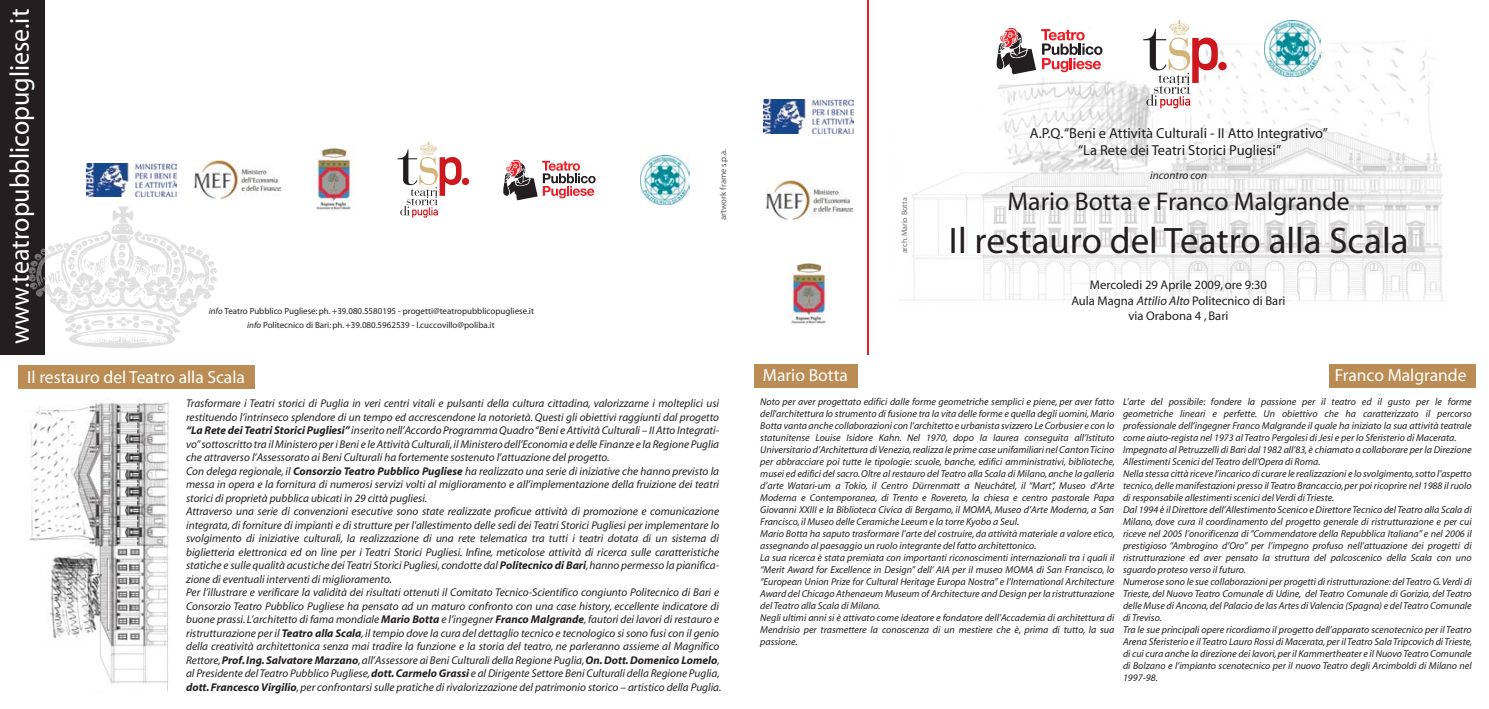
<style>
.page{position:relative;width:1489px;height:709px;background:#fff}
.page>*{position:absolute;margin:0;border:0;box-sizing:border-box;transform-origin:0 0}
.t1{font:36.88px "Myriad";color:#231f20}
.t2{font:27.12px "Myriad";color:#fff;scale:.96 1}
.t3{font:25.75px "Myriad";color:#231f20}
.t4{font:17.5px "Myriad";color:#fff}
.t5{font:14.5px/17.4px "Myriad";color:#231f20;text-align:center}
.t6{font:12.62px/15.1px "Myriad";color:#231f20;text-align:center}
.t7{font:italic 11.25px/13.5px "Myriad";color:#231f20}
.t8{font:italic 10px/12px "Myriad";color:#231f20}
.t9{font:9px/13.9px "Myriad";color:#231f20;text-align:center}
.t10{font:8.75px "Myriad";color:#58595b}
.t11{font:8px "Myriad";color:#6d6f71}
.s1{font-style:italic}
.s2{font-weight:700}
</style>
<div class="page">
<div style="left:18px;top:365px;width:237px;height:24px;background:#bb8d55"></div>
<img style="left:29px;top:401px;width:140px;height:291px">
<div style="left:1328px;top:364px;width:147px;height:24px;background:#bb8d55"></div>
<div style="left:754px;top:364px;width:104px;height:24px;background:#bb8d55"></div>
<img style="left:899px;top:37px;width:544px;height:265px">
<div style="left:1218px;top:62px;width:8px;height:8px;background:#ce181f;border-radius:50%"></div>
<svg style="left:1143px;top:20px;width:74px;height:88px"></svg>
<svg style="left:994px;top:28px;width:108px;height:46px"></svg>
<img style="left:1264px;top:20px;width:56px;height:56px">
<div style="left:0;top:0;width:45px;height:354px;background:#231f20"></div>
<img style="left:763px;top:100px;width:90px;height:33px">
<img style="left:765px;top:181px;width:87px;height:39px">
<img style="left:788px;top:263px;width:40px;height:61px">
<svg style="left:29px;top:206px;width:188px;height:142px"></svg>
<div style="left:462px;top:178px;width:7px;height:7px;background:#ce181f;border-radius:50%"></div>
<svg style="left:397px;top:142px;width:64px;height:76px"></svg>
<svg style="left:503px;top:159px;width:92px;height:41px"></svg>
<img style="left:640px;top:155px;width:49px;height:49px">
<img style="left:87px;top:163px;width:90px;height:33px">
<img style="left:193px;top:160px;width:87px;height:39px">
<img style="left:314px;top:148px;width:39px;height:62px">
<hr style="left:866px;top:0;width:2px;height:354px;background:#ed1c24">
<h2 class="t2" style="left:6px;top:344px;width:351px;rotate:-90deg">www.teatropubblicopugliese.it</h2>
<p class="t9" style="left:209px;top:304px;width:327px"><span class="s1">info</span> Teatro Pubblico Pugliese: ph. +39.080.5580195 - progetti@teatropubblicopugliese.it <span class="s1">info</span> Politecnico di Bari: ph. +39.080.5962539 - l.cuccovillo@poliba.it</p>
<p class="t10" style="left:718px;top:220px;width:73px;rotate:-90deg">artwork frame s.p.a.</p>
<p class="t11" style="left:900px;top:253px;width:57px;rotate:-90deg">arch. Mario Botta</p>
<h3 class="t5" style="left:1029px;top:125px;width:299px">A.P.Q.“Beni e Attività Culturali - II Atto Integrativo” “La Rete dei Teatri Storici Pugliesi”</h3>
<p class="t7" style="left:1150px;top:169px;width:58px">incontro con</p>
<h3 class="t3" style="left:1007px;top:188px;width:344px">Mario Botta e Franco Malgrande</h3>
<h1 class="t1" style="left:948px;top:222px;width:461px">Il restauro del Teatro alla Scala</h1>
<p class="t6" style="left:1071px;top:278px;width:216px">Mercoledi 29 Aprile 2009, ore 9:30<br>Aula Magna <span class="s1">Attilio Alto</span> Politecnico di Bari via Orabona 4 , Bari</p>
<h3 class="t4" style="left:27px;top:368px;width:219px">Il restauro del Teatro alla Scala</h3>
<h3 class="t4" style="left:762px;top:366px;width:87px">Mario Botta</h3>
<h3 class="t4" style="left:1334px;top:366px;width:133px">Franco Malgrande</h3>
<p class="t7" style="left:186px;top:397px;width:537px">Trasformare i Teatri storici di Puglia in veri centri vitali e pulsanti della cultura cittadina, valorizzarne i molteplici usi restituendo l’intrinseco splendore di un tempo ed accrescendone la notorietà. Questi gli obiettivi raggiunti dal progetto <span class="s2">“La Rete dei Teatri Storici Pugliesi”</span> inserito nell’Accordo Programma Quadro “Beni e Attività Culturali – II Atto Integrati&shy;vo” sottoscritto tra il Ministero per i Beni e le Attività Culturali, il Ministero dell’Economia e delle Finanze e la Regione Puglia che attraverso l’Assessorato ai Beni Culturali ha fortemente sostenuto l’attuazione del progetto.<br>Con delega regionale, il <span class="s2">Consorzio Teatro Pubblico Pugliese</span> ha realizzato una serie di iniziative che hanno previsto la messa in opera e la fornitura di numerosi servizi volti al miglioramento e all’implementazione della fruizione dei teatri storici di proprietà pubblica ubicati in 29 città pugliesi.<br>Attraverso una serie di convenzioni esecutive sono state realizzate proficue attività di promozione e comunicazione integrata, di forniture di impianti e di strutture per l'allestimento delle sedi dei Teatri Storici Pugliesi per implementare lo svolgimento di iniziative culturali, la realizzazione di una rete telematica tra tutti i teatri dotata di un sistema di biglietteria elettronica ed on line per i Teatri Storici Pugliesi. Infine, meticolose attività di ricerca sulle caratteristiche statiche e sulle qualità acustiche dei Teatri Storici Pugliesi, condotte dal <span class="s2">Politecnico di Bari</span>, hanno permesso la pianifica&shy;zione di eventuali interventi di miglioramento.<br>Per l’illustrare e verificare la validità dei risultati ottenuti il Comitato Tecnico-Scientifico congiunto Politecnico di Bari e Consorzio Teatro Pubblico Pugliese ha pensato ad un maturo confronto con una case history, eccellente indicatore di buone prassi. L’architetto di fama mondiale <span class="s2">Mario Botta</span> e l’ingegner <span class="s2">Franco Malgrande</span>, fautori dei lavori di restauro e ristrutturazione per il <span class="s2">Teatro alla Scala</span>, il tempio dove la cura del dettaglio tecnico e tecnologico si sono fusi con il genio della creatività architettonica senza mai tradire la funzione e la storia del teatro, ne parleranno assieme al Magnifico Rettore, <span class="s2">Prof. Ing. Salvatore Marzano</span>, all’Assessore ai Beni Culturali della Regione Puglia, <span class="s2">On. Dott. Domenico Lomelo</span>, al Presidente del Teatro Pubblico Pugliese, <span class="s2">dott. Carmelo Grassi</span> e al Dirigente Settore Beni Culturali della Regione Puglia, <span class="s2">dott. Francesco Virgilio</span>, per confrontarsi sulle pratiche di rivalorizzazione del patrimonio storico – artistico della Puglia.</p>
<p class="t8" style="left:760px;top:396px;width:356px">Noto per aver progettato edifici dalle forme geometriche semplici e piene, per aver fatto dell'architettura lo strumento di fusione tra la vita delle forme e quella degli uomini, Mario Botta vanta anche collaborazioni con l’architetto e urbanista svizzero Le Corbusier e con lo statunitense Louise Isidore Kahn. Nel 1970, dopo la laurea conseguita all’Istituto Universitario d’Architettura di Venezia, realizza le prime case unifamiliari nel Canton Ticino per abbracciare poi tutte le tipologie: scuole, banche, edifici amministrativi, biblioteche, musei ed edifici del sacro. Oltre al restauro del Teatro alla Scala di Milano, anche la galleria d’arte Watari-um a Tokio, il Centro Dürrenmatt a Neuchâtel, il “Mart”, Museo d’Arte Moderna e Contemporanea, di Trento e Rovereto, la chiesa e centro pastorale Papa Giovanni XXIII e la Biblioteca Civica di Bergamo, il MOMA, Museo d’Arte Moderna, a San Francisco, il Museo delle Ceramiche Leeum e la torre Kyobo a Seul.<br>Mario Botta ha saputo trasformare l’arte del costruire, da attività materiale a valore etico, assegnando al paesaggio un ruolo integrante del fatto architettonico.<br>La sua ricerca è stata premiata con importanti riconoscimenti internazionali tra i quali il “Merit Award for Excellence in Design” dell’ AIA per il museo MOMA di San Francisco, lo “European Union Prize for Cultural Heritage Europa Nostra” e l’International Architecture Award del Chicago Athenaeum Museum of Architecture and Design per la ristrutturazione del Teatro alla Scala di Milano.<br>Negli ultimi anni si è attivato come ideatore e fondatore dell’Accademia di architettura di Mendrisio per trasmettere la conoscenza di un mestiere che è, prima di tutto, la sua passione.</p>
<p class="t8" style="left:1122px;top:396px;width:351px">L’arte del possibile: fondere la passione per il teatro ed il gusto per le forme geometriche lineari e perfette. Un obiettivo che ha caratterizzato il percorso professionale dell’ingegner Franco Malgrande il quale ha iniziato la sua attività teatrale come aiuto-regista nel 1973 al Teatro Pergolesi di Jesi e per lo Sferisterio di Macerata.<br>Impegnato al Petruzzelli di Bari dal 1982 all’83, è chiamato a collaborare per la Direzione Allestimenti Scenici del Teatro dell’Opera di Roma.<br>Nella stessa città riceve l’incarico di curare le realizzazioni e lo svolgimento, sotto l’aspetto tecnico, delle manifestazioni presso il Teatro Brancaccio, per poi ricoprire nel 1988 il ruolo di responsabile allestimenti scenici del Verdi di Trieste.<br>Dal 1994 è il Direttore dell’Allestimento Scenico e Direttore Tecnico del Teatro alla Scala di Milano, dove cura il coordinamento del progetto generale di ristrutturazione e per cui riceve nel 2005 l’onorificenza di “Commendatore della Repubblica Italiana” e nel 2006 il prestigioso “Ambrogino d’Oro” per l’impegno profuso nell’attuazione dei progetti di ristrutturazione ed aver pensato la struttura del palcoscenico della Scala con uno sguardo proteso verso il futuro.<br>Numerose sono le sue collaborazioni per progetti di ristrutturazione: del Teatro G. Verdi di Trieste, del Nuovo Teatro Comunale di Udine, del Teatro Comunale di Gorizia, del Teatro delle Muse di Ancona, del Palacio de las Artes di Valencia (Spagna) e del Teatro Comunale di Treviso.<br>Tra le sue principali opere ricordiamo il progetto dell’apparato scenotecnico per il Teatro Arena Sferisterio e il Teatro Lauro Rossi di Macerata, per il Teatro Sala Tripcovich di Trieste, di cui cura anche la direzione dei lavori, per il Kammertheater e il Nuovo Teatro Comunale di Bolzano e l’impianto scenotecnico per il nuovo Teatro degli Arcimboldi di Milano nel 1997-98.</p>
</div>
